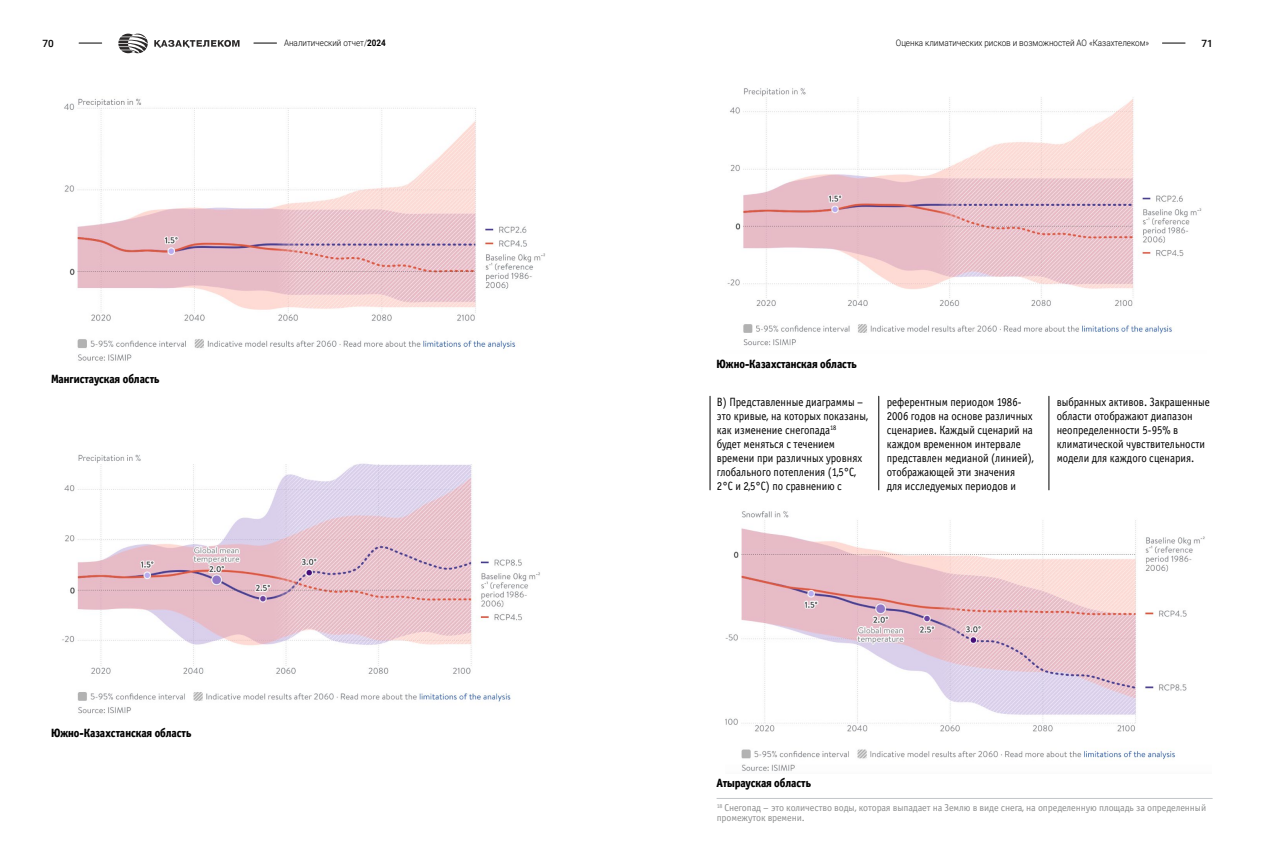
<style>
.page{position:relative;width:1263px;height:842px;background:#fff}
.page>*{position:absolute;margin:0;border:0;box-sizing:border-box;transform-origin:0 0}
.t1{font:12px/14px "Officina Sans Book ITC";color:#000;scale:.9 1}
.t2{font:12px "Officina Sans Extra Bold ITC";color:#000;scale:.9 1}
.t3{font:10px/10px "Officina Sans Book ITC";letter-spacing:-.01em;color:#8e8f8f}
.t4{font:500 10px "Roboto";color:#000}
.t5{font:300 9px "Roboto";color:#000;scale:.9 1}
.s1{font-weight:700}
</style>
<div class="page">
<img style="left:725px;top:511px;width:480px;height:260px">
<img style="left:64px;top:98px;width:481px;height:263px">
<img style="left:727px;top:88px;width:475px;height:258px">
<img style="left:62px;top:454px;width:478px;height:260px">
<hr style="left:710px;top:396px;width:1px;height:94px;background:#000">
<hr style="left:878px;top:396px;width:1px;height:94px;background:#000">
<hr style="left:1049px;top:396px;width:1px;height:94px;background:#000">
<hr style="left:717px;top:798px;width:495px;height:1px;background:#c3c6c9">
<svg style="left:118px;top:34px;width:30px;height:19px"></svg>
<svg style="left:154px;top:40px;width:86px;height:8px"></svg>
<svg style="left:254px;top:43px;width:23px;height:1px"></svg>
<svg style="left:79px;top:43px;width:23px;height:1px"></svg>
<svg style="left:1162px;top:43px;width:23px;height:1px"></svg>
<p class="t4" style="left:42px;top:37px;width:13px">70</p>
<p class="t5" style="left:284px;top:37px;width:115px">Аналитический отчет/<span class="s1">2024</span></p>
<p class="t5" style="left:896px;top:37px;width:283px">Оценка климатических рисков и возможностей АО «Казахтелеком»</p>
<p class="t4" style="left:1201px;top:37px;width:13px">71</p>
<p class="t2" style="left:51px;top:371px;width:122px">Мангистауская область</p>
<p class="t2" style="left:51px;top:725px;width:157px">Южно-Казахстанская область</p>
<p class="t2" style="left:716px;top:356px;width:157px">Южно-Казахстанская область</p>
<p class="t1" style="left:717px;top:395px;width:169px">В) Представленные диаграммы – это кривые, на которых показаны, как изменение снегопада<sup>18<br></sup>будет меняться с течением времени при различных уровнях глобального потепления (1,5°C,<br>2°C и 2,5°C) по сравнению с</p>
<p class="t1" style="left:887px;top:395px;width:165px">референтным периодом 1986-<br>2006 годов на основе различных сценариев. Каждый сценарий на каждом временном интервале представлен медианой (линией), отображающей эти значения<br>для исследуемых периодов и</p>
<p class="t1" style="left:1057px;top:395px;width:172px">выбранных активов. Закрашенные области отображают диапазон неопределенности 5-95% в климатической чувствительности модели для каждого сценария.</p>
<p class="t2" style="left:716px;top:775px;width:107px">Атырауская область</p>
<p class="t3" style="left:717px;top:803px;width:491px"><sup>18</sup> Снегопад – это количество воды, которая выпадает на Землю в виде снега, на определенную площадь за определенный промежуток времени.</p>
</div>
